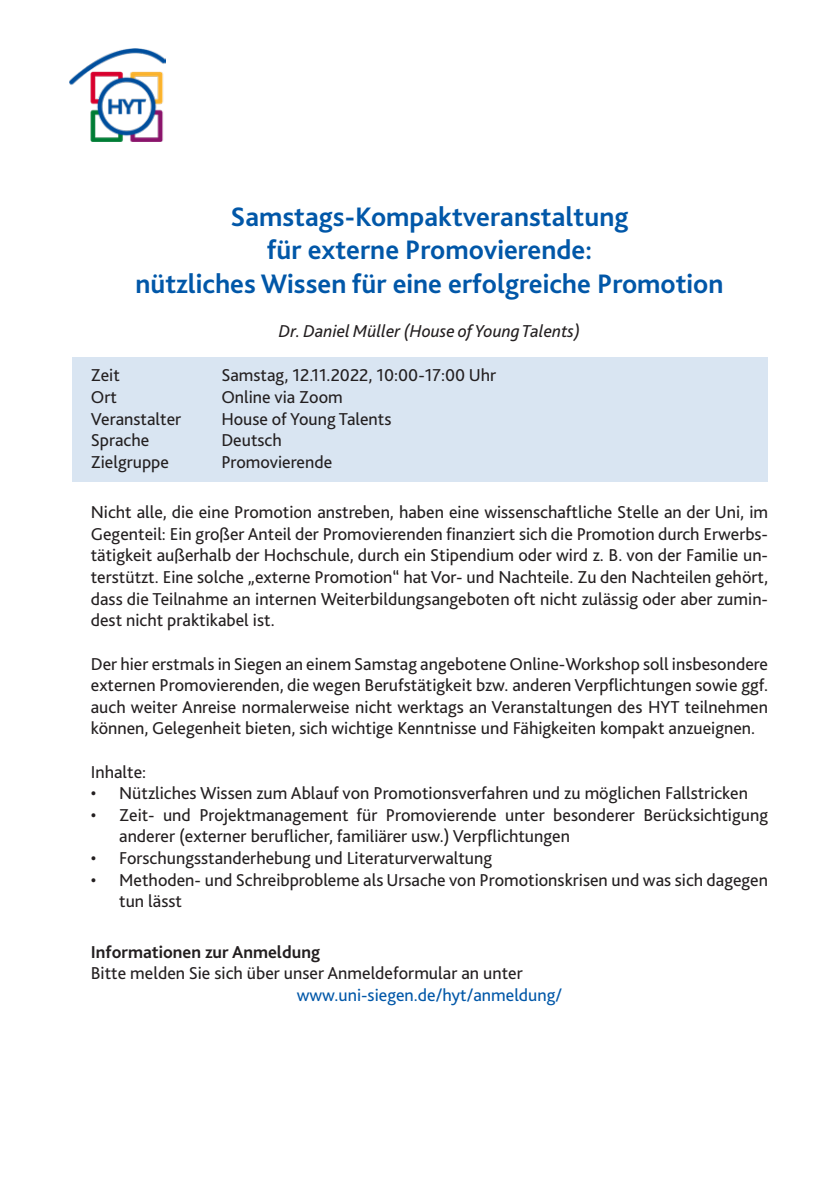
<style>
.page{position:relative;width:840px;height:1191px;background:#fff}
.page>*{position:absolute;margin:0;border:0;box-sizing:border-box;transform-origin:0 0}
.Titel{font:700 28px/33.6px "Bliss 2";color:#0157a8;text-align:center}
.Haupttext{font:18px/21.6px "Bliss 2";color:#231f20;text-align:justify}
.Formalia{font:18px "Bliss 2";color:#231f20}
.Lehrende_Person{font:italic 18px "Bliss 2";color:#231f20}
.LINKS{font:18px "Bliss 2";color:#0157a8}
.Infos_zur_Anmeldung{font:700 18px "Bliss 2";color:#231f20}
</style>
<div class="page">
<img style="left:69px;top:48px;width:96px;height:94px">
<div style="left:72px;top:357px;width:695px;height:125px;background:#d9e5f2"></div>
<p class="Titel" style="left:135px;top:199px;width:589px">Samstags-Kompaktveranstaltung<br>für externe Promovierende:<br>nützliches Wissen für eine erfolgreiche Promotion</p>
<p class="Lehrende_Person" style="left:278px;top:320px;width:303px">Dr. Daniel Müller (House of Young Talents)</p>
<p class="Formalia" style="left:91px;top:364px;width:31px">Zeit</p>
<p class="Formalia" style="left:221px;top:364px;width:276px">Samstag, 12.11.2022, 10:00-17:00 Uhr</p>
<p class="Formalia" style="left:91px;top:386px;width:28px">Ort</p>
<p class="Formalia" style="left:221px;top:386px;width:123px">Online via Zoom</p>
<p class="Formalia" style="left:91px;top:407px;width:92px">Veranstalter</p>
<p class="Formalia" style="left:221px;top:407px;width:171px">House of Young Talents</p>
<p class="Formalia" style="left:91px;top:429px;width:60px">Sprache</p>
<p class="Formalia" style="left:221px;top:429px;width:62px">Deutsch</p>
<p class="Formalia" style="left:91px;top:451px;width:80px">Zielgruppe</p>
<p class="Formalia" style="left:221px;top:451px;width:112px">Promovierende</p>
<p class="Haupttext" style="left:91px;top:501px;width:678px">Nicht alle, die eine Promotion anstreben, haben eine wissenschaftliche Stelle an der Uni, im Gegenteil: Ein großer Anteil der Promovierenden finanziert sich die Promotion durch Erwerbs&shy;tätigkeit außerhalb der Hochschule, durch ein Stipendium oder wird z. B. von der Familie un&shy;terstützt. Eine solche „externe Promotion“ hat Vor- und Nachteile. Zu den Nachteilen gehört, dass die Teilnahme an internen Weiterbildungsangeboten oft nicht zulässig oder aber zumin&shy;dest nicht praktikabel ist.</p>
<p class="Haupttext" style="left:91px;top:652px;width:678px">Der hier erstmals in Siegen an einem Samstag angebotene Online-Workshop soll insbesondere externen Promovierenden, die wegen Berufstätigkeit bzw. anderen Verpflichtungen sowie ggf. auch weiter Anreise normalerweise nicht werktags an Veranstaltungen des HYT teilnehmen können, Gelegenheit bieten, sich wichtige Kenntnisse und Fähigkeiten kompakt anzueignen.</p>
<p class="Haupttext" style="left:91px;top:760px;width:57px">Inhalte:</p>
<p class="Haupttext" style="left:91px;top:782px;width:658px">• Nützliches Wissen zum Ablauf von Promotionsverfahren und zu möglichen Fallstricken</p>
<p class="Haupttext" style="left:119px;top:803px;width:650px;text-indent:-28px">• Zeit- und Projektmanagement für Promovierende unter besonderer Berücksichtigung anderer (externer beruflicher, familiärer usw.) Verpflichtungen</p>
<p class="Haupttext" style="left:91px;top:846px;width:403px">• Forschungsstanderhebung und Literaturverwaltung</p>
<p class="Haupttext" style="left:119px;top:868px;width:650px;text-indent:-28px">• Methoden- und Schreibprobleme als Ursache von Promotionskrisen und was sich dagegen tun lässt</p>
<p class="Infos_zur_Anmeldung" style="left:91px;top:940px;width:231px">Informationen zur Anmeldung</p>
<p class="Haupttext" style="left:91px;top:962px;width:433px">Bitte melden Sie sich über unser Anmeldeformular an unter</p>
<p class="LINKS" style="left:296px;top:983px;width:267px">www.uni-siegen.de/hyt/anmeldung/</p>
</div>
